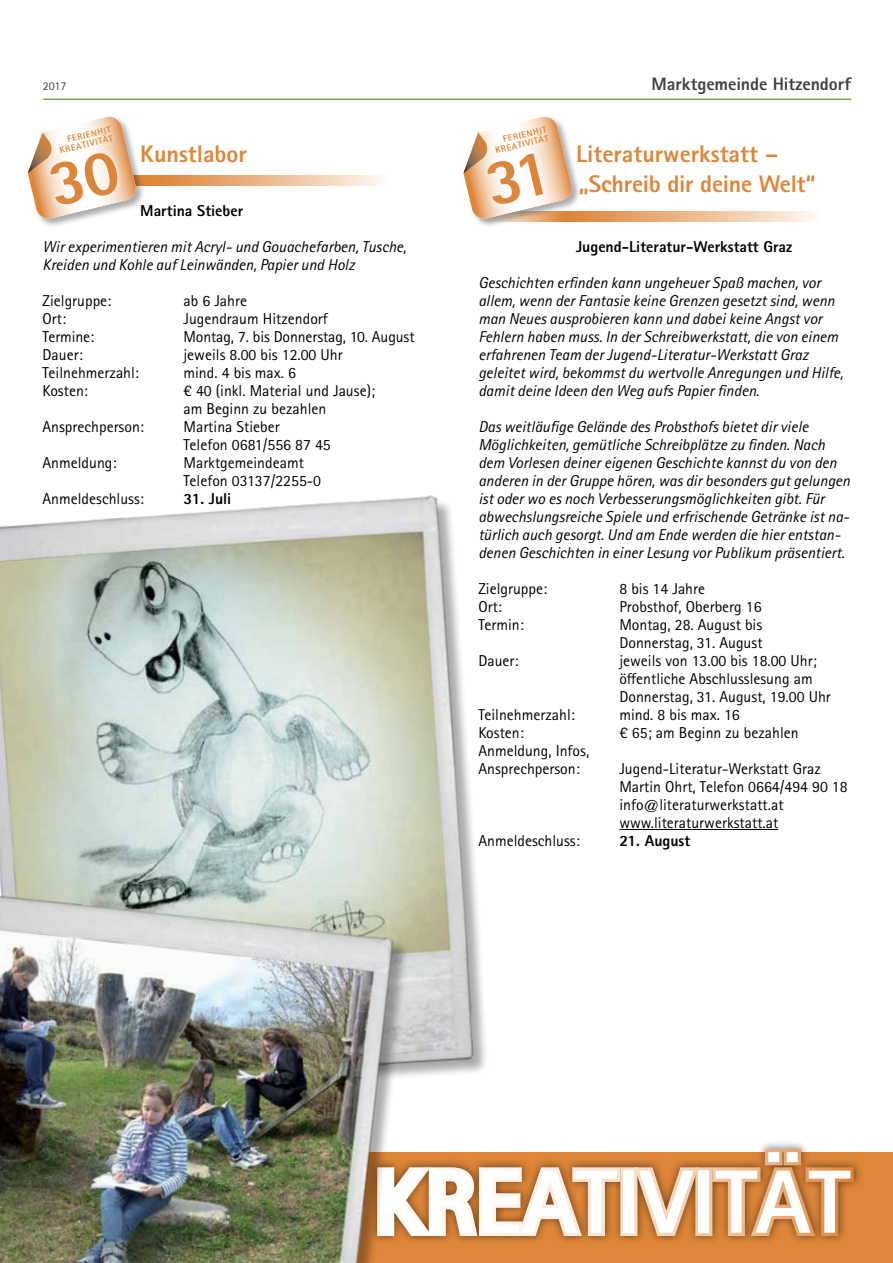
<style>
.page{position:relative;width:893px;height:1263px;background:#fff}
.page>*{position:absolute;margin:0;border:0;box-sizing:border-box;transform-origin:0 0}
.t1{font:800 90px "Rotis Sans Serif Pro";color:#fff}
.t2{font:800 24px/30px "Rotis Sans Serif Pro";color:#dd8538}
.t3{font:800 18px "Rotis Sans Serif Pro";letter-spacing:-.005em;color:#414042}
.t4{font:italic 15.75px/18px "Rotis Sans Serif Pro";color:#000}
.t5{font:15.75px/18px "Rotis Sans Serif Pro";color:#000}
.t6{font:800 15.75px "Rotis Sans Serif Pro";color:#000}
.t7{font:12px "Rotis Sans Serif Pro";color:#414042}
.t8{font:800 9px/9px "Rotis Sans Serif Pro";color:#dd8538;text-align:right}
</style>
<div class="page">
<hr style="left:43px;top:99px;width:808px;height:1px;background:#78a350">
<div style="left:0;top:1152px;width:893px;height:111px;background:#dd8538"></div>
<div style="left:368px;top:1139px;width:495px;height:106px;background:#000;opacity:.55"></div>
<svg style="left:413px;top:1164px;width:211px;height:78px;background:#d3aa86"></svg>
<div style="left:620px;top:1167px;width:17px;height:69px;border:7px solid #fff"></div>
<svg style="left:630px;top:1162px;width:72px;height:77px;background:#d09e71"></svg>
<svg style="left:709px;top:1145px;width:148px;height:96px"></svg>
<img style="left:0;top:495px;width:486px;height:581px">
<hr style="left:619px;top:829px;width:159px;height:1px;background:#000">
<svg style="left:581px;top:211px;width:235px;height:10px;background:#edbf97"></svg>
<div style="left:462px;top:116px;width:119px;height:112px;background:#000;opacity:.33"></div>
<svg style="left:146px;top:175px;width:237px;height:10px;background:#ebb98d"></svg>
<div style="left:27px;top:116px;width:119px;height:112px;background:#000;opacity:.33"></div>
<img style="left:0;top:878px;width:413px;height:385px">
<svg style="left:463px;top:116px;width:110px;height:104px"></svg>
<svg style="left:28px;top:116px;width:109px;height:104px"></svg>
<p class="t7" style="left:43px;top:79px;width:25px">2017</p>
<p class="t3" style="left:652px;top:72px;width:201px">Marktgemeinde Hitzendorf</p>
<p class="t8" style="left:57px;top:137px;width:56px;rotate:-13deg">FERIENHIT<br>KREATIVITÄT</p>
<h2 class="t2" style="left:140px;top:139px;width:108px">Kunstlabor</h2>
<p class="t6" style="left:140px;top:201px;width:104px">Martina Stieber</p>
<p class="t4" style="left:43px;top:238px;width:365px">Wir experimentieren mit Acryl- und Gouachefarben, Tusche,<br>Kreiden und Kohle auf Leinwänden, Papier und Holz</p>
<p class="t5" style="left:43px;top:292px;width:70px">Zielgruppe:</p>
<p class="t5" style="left:184px;top:292px;width:65px">ab 6 Jahre</p>
<p class="t5" style="left:43px;top:310px;width:25px">Ort:</p>
<p class="t5" style="left:184px;top:310px;width:146px">Jugendraum Hitzendorf</p>
<p class="t5" style="left:43px;top:328px;width:53px">Termine:</p>
<p class="t5" style="left:184px;top:328px;width:233px">Montag, 7. bis Donnerstag, 10. August</p>
<p class="t5" style="left:43px;top:346px;width:42px">Dauer:</p>
<p class="t5" style="left:184px;top:346px;width:161px">jeweils 8.00 bis 12.00 Uhr</p>
<p class="t5" style="left:43px;top:364px;width:98px">Teilnehmerzahl:</p>
<p class="t5" style="left:184px;top:364px;width:114px">mind. 4 bis max. 6</p>
<p class="t5" style="left:43px;top:382px;width:47px">Kosten:</p>
<p class="t5" style="left:184px;top:382px;width:193px">€ 40 (inkl. Material und Jause); am Beginn zu bezahlen</p>
<p class="t5" style="left:43px;top:418px;width:103px">Ansprechperson:</p>
<p class="t5" style="left:184px;top:418px;width:149px">Martina Stieber<br>Telefon 0681/556 87 45</p>
<p class="t5" style="left:43px;top:454px;width:76px">Anmeldung:</p>
<p class="t5" style="left:184px;top:454px;width:139px">Marktgemeindeamt<br>Telefon 03137/2255-0</p>
<p class="t5" style="left:43px;top:490px;width:103px">Anmeldeschluss:</p>
<p class="t6" style="left:184px;top:489px;width:49px">31. Juli</p>
<p class="t8" style="left:492px;top:137px;width:56px;rotate:-13deg">FERIENHIT<br>KREATIVITÄT</p>
<h2 class="t2" style="left:576px;top:139px;width:241px">Literaturwerkstatt – „Schreib dir deine Welt“</h2>
<p class="t6" style="left:576px;top:237px;width:218px">Jugend-Literatur-Werkstatt Graz</p>
<p class="t4" style="left:478px;top:274px;width:367px">Geschichten erfinden kann ungeheuer Spaß machen, vor allem, wenn der Fantasie keine Grenzen gesetzt sind, wenn man Neues ausprobieren kann und dabei keine Angst vor Fehlern haben muss. In der Schreibwerkstatt, die von einem erfahrenen Team der Jugend-Literatur-Werkstatt Graz geleitet wird, bekommst du wertvolle Anregungen und Hilfe, damit deine Ideen den Weg aufs Papier finden.</p>
<p class="t4" style="left:478px;top:418px;width:373px">Das weitläufige Gelände des Probsthofs bietet dir viele Möglichkeiten, gemütliche Schreibplätze zu finden. Nach dem Vorlesen deiner eigenen Geschichte kannst du von den anderen in der Gruppe hören, was dir besonders gut gelungen ist oder wo es noch Verbesserungsmöglichkeiten gibt. Für abwechslungsreiche Spiele und erfrischende Getränke ist na&shy;türlich auch gesorgt. Und am Ende werden die hier entstan&shy;denen Geschichten in einer Lesung vor Publikum präsentiert.</p>
<p class="t5" style="left:478px;top:580px;width:70px">Zielgruppe:</p>
<p class="t5" style="left:619px;top:580px;width:87px">8 bis 14 Jahre</p>
<p class="t5" style="left:478px;top:598px;width:25px">Ort:</p>
<p class="t5" style="left:619px;top:598px;width:144px">Probsthof, Oberberg 16</p>
<p class="t5" style="left:478px;top:616px;width:47px">Termin:</p>
<p class="t5" style="left:619px;top:616px;width:145px">Montag, 28. August bis<br>Donnerstag, 31. August</p>
<p class="t5" style="left:478px;top:652px;width:42px">Dauer:</p>
<p class="t5" style="left:619px;top:652px;width:213px">jeweils von 13.00 bis 18.00 Uhr; öffentliche Abschlusslesung am<br>Donnerstag, 31. August, 19.00 Uhr</p>
<p class="t5" style="left:478px;top:706px;width:98px">Teilnehmerzahl:</p>
<p class="t5" style="left:619px;top:706px;width:122px">mind. 8 bis max. 16</p>
<p class="t5" style="left:478px;top:724px;width:47px">Kosten:</p>
<p class="t5" style="left:619px;top:724px;width:181px">€ 65; am Beginn zu bezahlen</p>
<p class="t5" style="left:478px;top:742px;width:112px">Anmeldung, Infos,<br>Ansprechperson:</p>
<p class="t5" style="left:619px;top:760px;width:230px">Jugend-Literatur-Werkstatt Graz<br>Martin Ohrt, Telefon 0664/494 90 18 info@literaturwerkstatt.at www.literaturwerkstatt.at</p>
<p class="t5" style="left:478px;top:832px;width:103px">Anmeldeschluss:</p>
<p class="t6" style="left:619px;top:831px;width:72px">21. August</p>
<h1 class="t1" style="left:374px;top:1145px;width:478px">KREATIVITÄT</h1>
</div>
